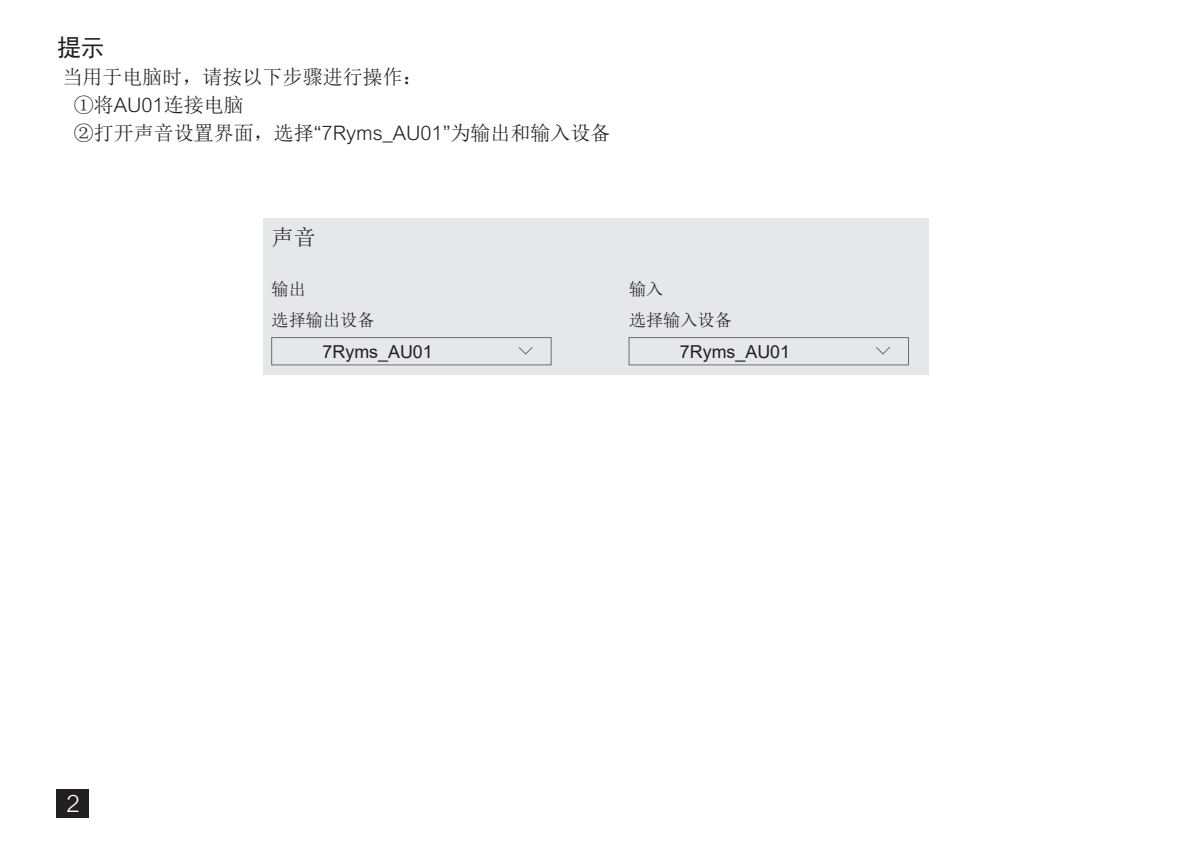
<style>
.page{position:relative;width:1191px;height:851px;background:#fff}
.page>*{position:absolute;margin:0;border:0;box-sizing:border-box;transform-origin:0 0}
.t1{font:24px "Sim Hei";color:#231f20}
.t2{font:300 24px "Arial MT Std";color:#fff}
.t3{font:22px "Sim Sun";color:#231f20}
.t4{font:20px/28px "Sim Sun";color:#231f20}
.t5{font:18px "Arial";color:#231f20}
.t6{font:17.2px/31.2px "Sim Sun";color:#231f20}
.s1{font-family:"Arial MT Std";font-weight:300}
</style>
<div class="page">
<div style="left:262px;top:218px;width:666px;height:157px;background:#e6e7e9"></div>
<div style="left:271px;top:337px;width:280px;height:28px;border:1px solid #6c6d70"></div>
<svg style="left:518px;top:347px;width:15px;height:8px"></svg>
<div style="left:628px;top:337px;width:280px;height:28px;border:1px solid #6c6d70"></div>
<svg style="left:876px;top:347px;width:14px;height:8px"></svg>
<div style="left:56px;top:788px;width:33px;height:29px;background:#231f20"></div>
<p class="t1" style="left:57px;top:35px;width:49px">提示</p>
<p class="t4" style="left:74px;top:63px;width:538px;text-indent:-11px">当用于电脑时，请按以下步骤进行操作：<br>①将<span class="s1">AU01</span>连接电脑<br>②打开声音设置界面，选择<span class="s1">“7Ryms_AU01”</span>为输出和输入设备</p>
<p class="t3" style="left:272px;top:226px;width:46px">声音</p>
<p class="t6" style="left:272px;top:273px;width:104px">输出<br>选择输出设备</p>
<p class="t5" style="left:323px;top:339px;width:112px">7Ryms_AU01</p>
<p class="t6" style="left:629px;top:273px;width:104px">输入<br>选择输入设备</p>
<p class="t5" style="left:680px;top:339px;width:112px">7Ryms_AU01</p>
<p class="t2" style="left:67px;top:789px;width:15px">2</p>
</div>
